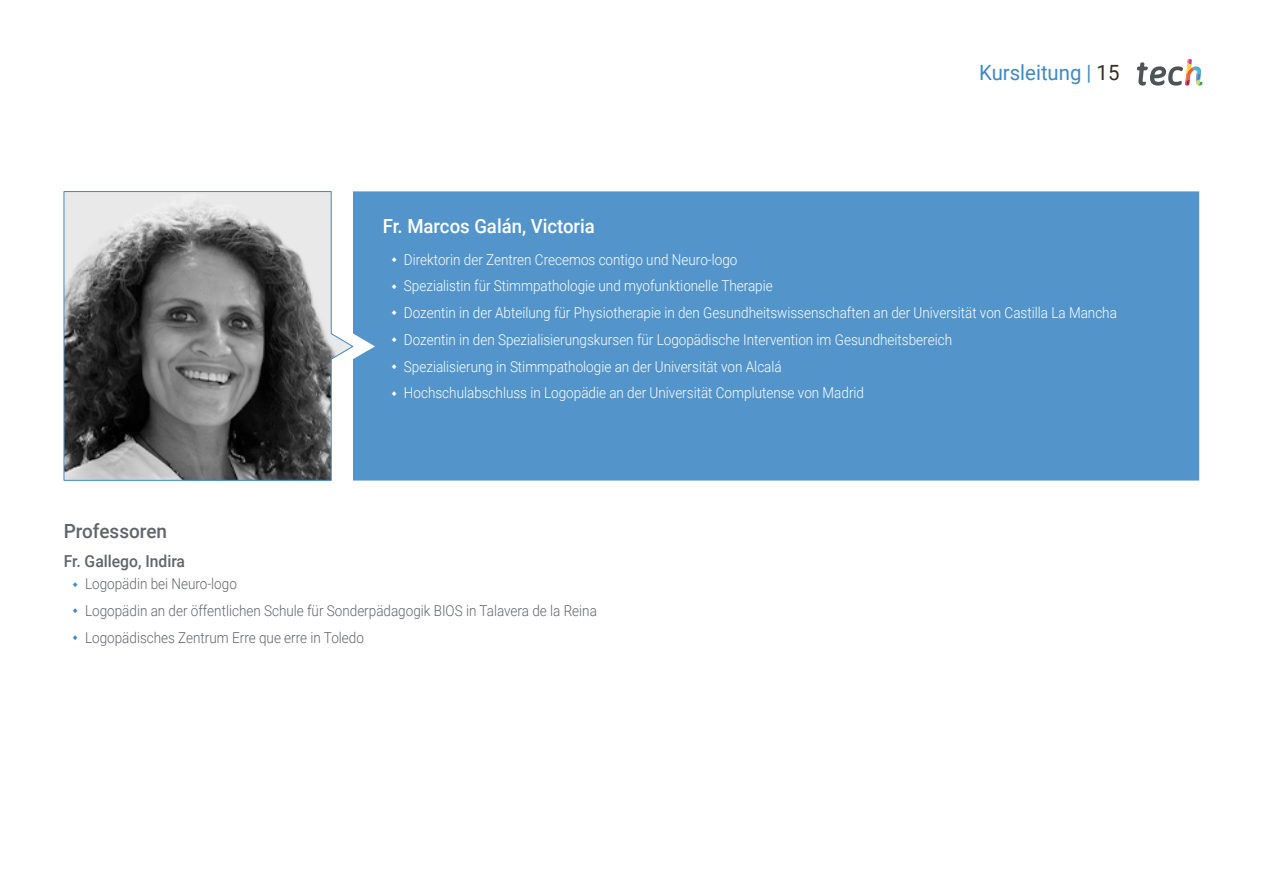
<style>
.page{position:relative;width:1263px;height:893px;background:#fff}
.page>*{position:absolute;margin:0;border:0;box-sizing:border-box;transform-origin:0 0}
.t1{font:21px "Roboto";color:#4089c5}
.t2{font:500 19.5px "Roboto";color:#fff;scale:.95 1}
.t3{font:500 19.5px "Roboto";color:#61646a}
.t4{font:500 16.5px "Roboto";color:#61646a;scale:.95 1}
.t5{font:300 15px/26.7px "Roboto";color:#fff;scale:.9 1}
.t6{font:300 15px/26.7px "Roboto";color:#61646a;scale:.9 1}
.s1{color:#312e20}
</style>
<div class="page">
<div style="left:353px;top:191px;width:846px;height:290px;background:#5395ca"></div>
<svg style="left:64px;top:191px;width:289px;height:290px;background:#7b7c7d"></svg>
<svg style="left:1137px;top:59px;width:65px;height:27px"></svg>
<svg style="left:392px;top:257px;width:5px;height:5px"></svg>
<svg style="left:392px;top:284px;width:5px;height:5px"></svg>
<svg style="left:392px;top:310px;width:5px;height:5px"></svg>
<svg style="left:392px;top:337px;width:5px;height:5px"></svg>
<svg style="left:392px;top:364px;width:5px;height:5px"></svg>
<svg style="left:392px;top:391px;width:5px;height:5px"></svg>
<h1 class="t1" style="left:979px;top:57px;width:142px">Kursleitung | <span class="s1">15</span></h1>
<h2 class="t2" style="left:383px;top:212px;width:225px">Fr. Marcos Galán, Victoria</h2>
<p class="t5" style="left:404px;top:245px;width:794px">Direktorin der Zentren Crecemos contigo und Neuro-logo<br>Spezialistin für Stimmpathologie und myofunktionelle Therapie<br>Dozentin in der Abteilung für Physiotherapie in den Gesundheitswissenschaften an der Universität von Castilla La Mancha Dozentin in den Spezialisierungskursen für Logopädische Intervention im Gesundheitsbereich<br>Spezialisierung in Stimmpathologie an der Universität von Alcalá<br>Hochschulabschluss in Logopädie an der Universität Complutense von Madrid</p>
<h2 class="t3" style="left:64px;top:517px;width:105px">Professoren</h2>
<p class="t4" style="left:64px;top:550px;width:129px">Fr. Gallego, Indira</p>
<p class="t6" style="left:85px;top:570px;width:570px">Logopädin bei Neuro-logo<br>Logopädin an der öffentlichen Schule für Sonderpädagogik BIOS in Talavera de la Reina<br>Logopädisches Zentrum Erre que erre in Toledo</p>
</div>
